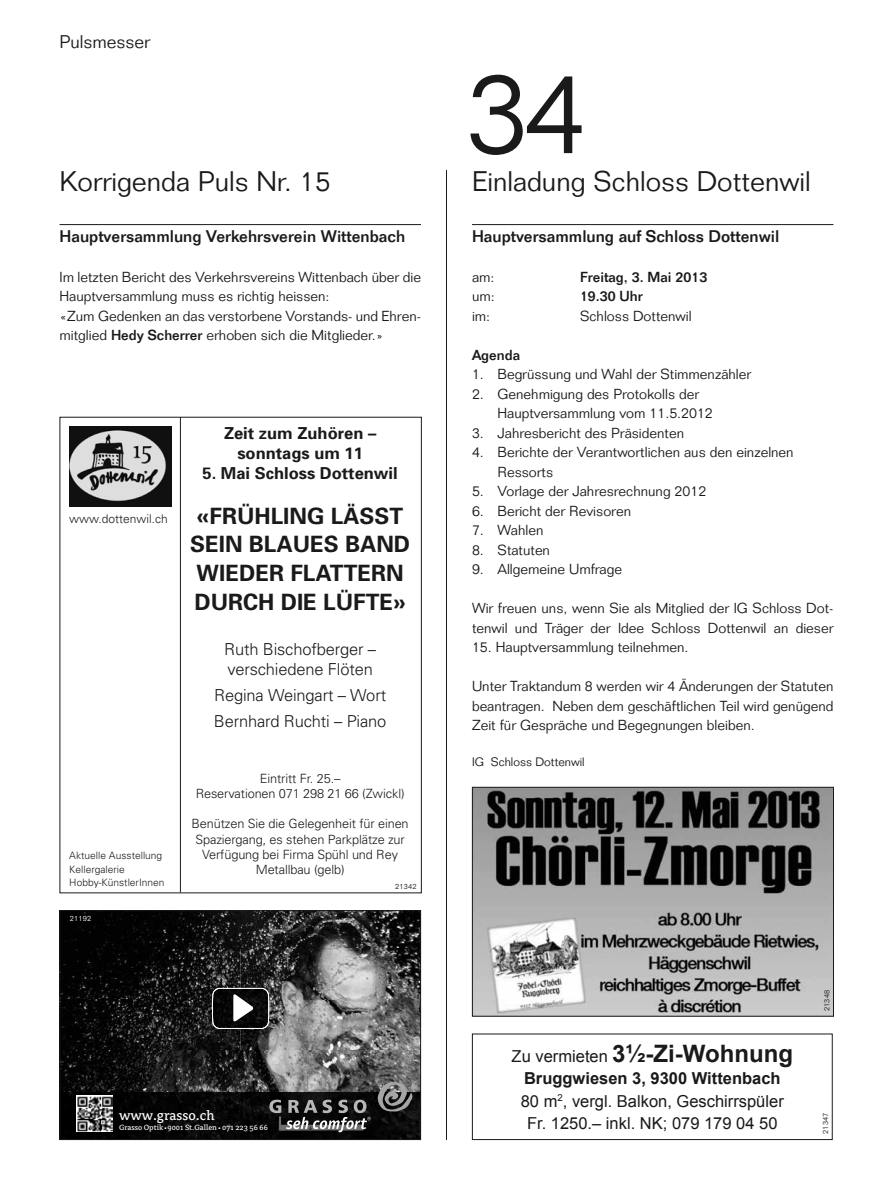
<style>
.page{position:relative;width:893px;height:1191px;background:#fff}
.page>*{position:absolute;margin:0;border:0;box-sizing:border-box;transform-origin:0 0}
.t1{font:300 114px "Folio";color:#1b1a1a}
.t2{font:300 27.75px "Folio";color:#1b1a1a}
.t3{font:700 24px "Arial";color:#1b1a1a}
.t4{font:700 22.5px/28.5px "Univers";color:#1b1a1a;text-align:center}
.t5{font:300 18px "Folio";color:#1b1a1a}
.t6{font:16.5px/22.5px "Arial";color:#1b1a1a;text-align:center}
.t7{font:300 16.5px/19.8px "Univers";letter-spacing:-.01em;color:#1b1a1a}
.t8{font:500 16.5px "Folio";color:#1b1a1a}
.t9{font:700 16.5px/19.8px "Univers";color:#1b1a1a;text-align:center}
.t10{font:15.15px "Avance";color:#fff}
.t11{font:300 14.25px/19.5px "Folio";color:#1b1a1a}
.t12{font:500 14.25px "Folio";color:#1b1a1a}
.t13{font:300 12.75px/15.3px "Univers";letter-spacing:-.01em;color:#1b1a1a;text-align:center}
.t14{font:300 12px "Folio";color:#1b1a1a}
.t15{font:300 12px "Univers";color:#1b1a1a}
.t16{font:300 10.2px/13.5px "Univers";color:#1b1a1a}
.t17{font:8.4px "Avance";color:#fff}
.t18{font:300 7.5px "Folio";letter-spacing:.02em;color:#1b1a1a}
.t19{font:300 7.5px "Folio";letter-spacing:.02em;color:#fff}
.s1{font-weight:500}
.s2{font-size:5.85px}
.s3{font-weight:400;font-size:16.5px}
.s4{font-weight:700}
</style>
<div class="page">
<hr style="left:446px;top:170px;width:1px;height:970px;background:#1b1a1a">
<hr style="left:180px;top:417px;width:1px;height:475px;background:#1b1a1a">
<img style="left:69px;top:426px;width:103px;height:81px">
<img style="left:62px;top:912px;width:357px;height:226px">
<svg style="left:212px;top:987px;width:57px;height:42px"></svg>
<svg style="left:269px;top:1099px;width:102px;height:33px;background:#494949"></svg>
<svg style="left:378px;top:1081px;width:37px;height:30px"></svg>
<img style="left:76px;top:1095px;width:36px;height:36px">
<div style="left:60px;top:910px;width:361px;height:230px;border:1px solid #1b1a1a"></div>
<hr style="left:60px;top:224px;width:361px;height:1px;background:#1b1a1a">
<hr style="left:472px;top:224px;width:361px;height:1px;background:#1b1a1a">
<img style="left:474px;top:789px;width:358px;height:225px">
<div style="left:472px;top:787px;width:362px;height:229px;border:1px solid #1b1a1a"></div>
<div style="left:472px;top:1033px;width:361px;height:107px;border:1px solid #1b1a1a"></div>
<p class="t5" style="left:60px;top:31px;width:92px">Pulsmesser</p>
<h2 class="t2" style="left:60px;top:165px;width:272px">Korrigenda Puls Nr. 15</h2>
<p class="t8" style="left:60px;top:226px;width:347px">Hauptversammlung Verkehrsverein Wittenbach</p>
<p class="t11" style="left:60px;top:267px;width:363px">Im letzten Bericht des Verkehrsvereins Wittenbach über die Hauptversammlung muss es richtig heissen:<br>«Zum Gedenken an das verstorbene Vorstands- und Ehren&shy;mitglied <span class="s1">Hedy Scherrer</span> erhoben sich die Mitglieder.»</p>
<p class="t15" style="left:69px;top:512px;width:100px">www.dottenwil.ch</p>
<p class="t16" style="left:69px;top:848px;width:97px">Aktuelle Ausstellung<br>Kellergalerie<br>Hobby-KünstlerInnen</p>
<p class="t19" style="left:70px;top:914px;width:23px">21192</p>
<p class="t9" style="left:224px;top:423px;width:154px">Zeit zum Zuhören – sonntags um 11</p>
<p class="t9" style="left:202px;top:463px;width:197px">5. Mai Schloss Dottenwil</p>
<h3 class="t4" style="left:190px;top:502px;width:222px">«FRÜHLING LÄSST<br>SEIN BLAUES BAND<br>WIEDER FLATTERN<br>DURCH DIE LÜFTE»</h3>
<p class="t7" style="left:224px;top:639px;width:153px">Ruth Bischofberger – verschiedene Flöten</p>
<p class="t7" style="left:214px;top:682px;width:174px;line-height:26.2px">Regina Weingart – Wort<br>Bernhard Ruchti – Piano</p>
<p class="t13" style="left:196px;top:770px;width:210px">Eintritt Fr. 25.–<br>Reservationen 071 298 21 66 (Zwickl)</p>
<p class="t13" style="left:192px;top:816px;width:219px">Benützen Sie die Gelegenheit für einen<br>Spaziergang, es stehen Parkplätze zur<br>Verfügung bei Firma Spühl und Rey<br>Metallbau (gelb)</p>
<p class="t18" style="left:395px;top:881px;width:23px">21342</p>
<p class="t10" style="left:119px;top:1108px;width:97px">www.grasso.ch</p>
<p class="t17" style="left:119px;top:1123px;width:150px">Grasso Optik <span class="s2">•</span> 9001 St.Gallen <span class="s2">•</span> 071 223 56 66</p>
<h1 class="t1" style="left:466px;top:45px;width:123px">34</h1>
<h2 class="t2" style="left:472px;top:165px;width:340px">Einladung Schloss Dottenwil</h2>
<p class="t8" style="left:472px;top:226px;width:309px">Hauptversammlung auf Schloss Dottenwil</p>
<p class="t11" style="left:472px;top:267px;width:24px">am:</p>
<p class="t12" style="left:580px;top:268px;width:129px">Freitag, 3. Mai 2013</p>
<p class="t11" style="left:472px;top:286px;width:24px">um:</p>
<p class="t12" style="left:580px;top:288px;width:64px">19.30 Uhr</p>
<p class="t11" style="left:472px;top:306px;width:20px">im:</p>
<p class="t11" style="left:580px;top:306px;width:113px">Schloss Dottenwil</p>
<p class="t12" style="left:472px;top:346px;width:50px">Agenda</p>
<p class="t11" style="left:472px;top:364px;width:281px">1. Begrüssung und Wahl der Stimmenzähler</p>
<p class="t11" style="left:497px;top:384px;width:217px;text-indent:-25px">2. Genehmigung des Protokolls der<br>Hauptversammlung vom 11.5.2012</p>
<p class="t11" style="left:472px;top:423px;width:214px">3. Jahresbericht des Präsidenten</p>
<p class="t11" style="left:497px;top:442px;width:298px;text-indent:-25px">4. Berichte der Verantwortlichen aus den einzelnen<br>Ressorts</p>
<p class="t11" style="left:472px;top:481px;width:236px">5. Vorlage der Jahresrechnung 2012</p>
<p class="t11" style="left:472px;top:501px;width:161px">6. Bericht der Revisoren</p>
<p class="t11" style="left:472px;top:520px;width:73px">7. Wahlen</p>
<p class="t11" style="left:472px;top:540px;width:80px">8. Statuten</p>
<p class="t11" style="left:472px;top:559px;width:152px">9. Allgemeine Umfrage</p>
<p class="t11" style="left:472px;top:598px;width:363px">Wir freuen uns, wenn Sie als Mitglied der IG Schloss Dot&shy;tenwil und Träger der Idee Schloss Dottenwil an dieser</p>
<p class="t11" style="left:472px;top:637px;width:218px">15. Hauptversammlung teilnehmen.</p>
<p class="t11" style="left:472px;top:676px;width:363px;text-align:justify">Unter Traktandum 8 werden wir 4 Änderungen der Statuten beantragen. Neben dem geschäftlichen Teil wird genügend Zeit für Gespräche und Begegnungen bleiben.</p>
<p class="t14" style="left:472px;top:755px;width:114px">IG Schloss Dottenwil</p>
<h3 class="t3" style="left:512px;top:1037px;width:283px"><span class="s3">Zu vermieten</span> 3½-Zi-Wohnung</h3>
<p class="t6" style="left:521px;top:1067px;width:265px"><span class="s4">Bruggwiesen 3, 9300 Wittenbach<br></span>80 m<sup>2</sup>, vergl. Balkon, Geschirrspüler<br>Fr. 1250.– inkl. NK; 079 179 04 50</p>
<p class="t18" style="left:822px;top:1011px;width:23px;rotate:-90deg">21348</p>
<p class="t18" style="left:821px;top:1134px;width:23px;rotate:-90deg">21347</p>
</div>
